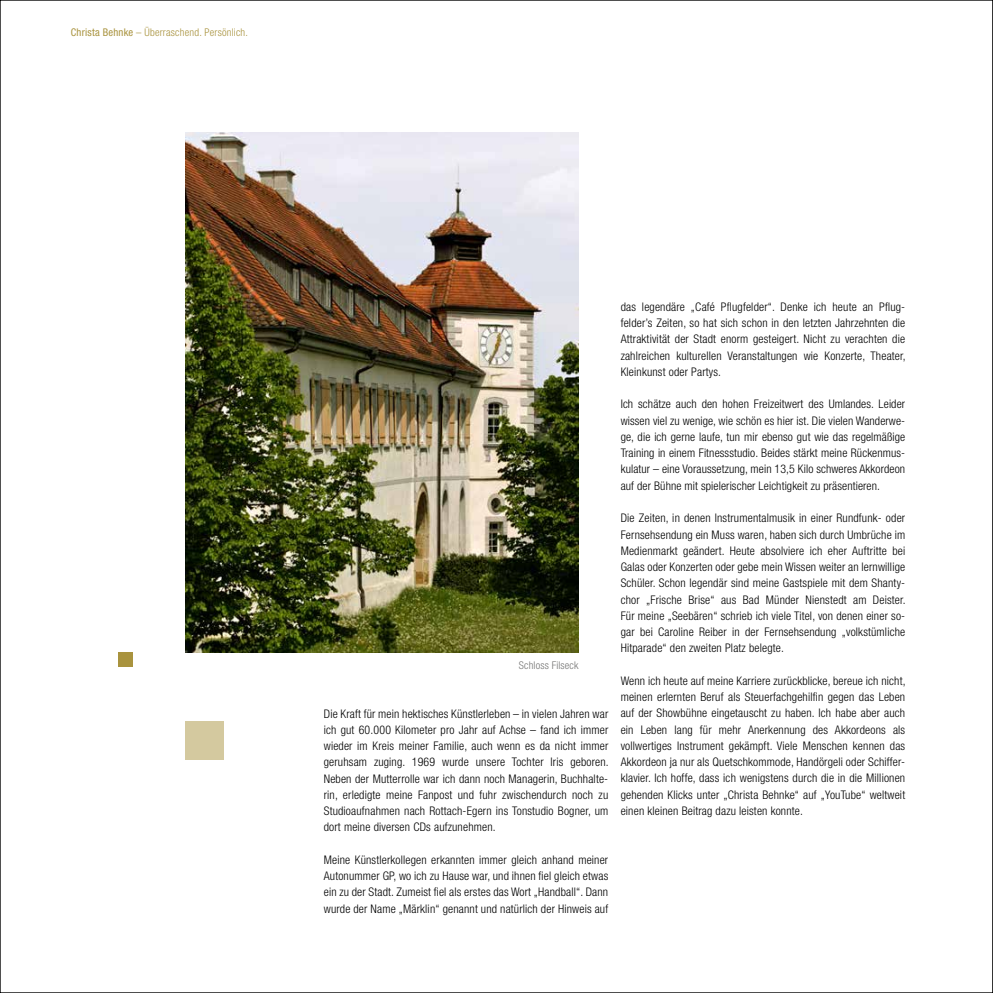
<style>
.page{position:relative;width:993px;height:993px;background:#fff}
.page>*{position:absolute;margin:0;border:0;box-sizing:border-box;transform-origin:0 0}
.t1{font:300 condensed 11.88px/16.2px "Helvetica Neue LT Std";letter-spacing:.015em;color:#000;text-align:justify}
.t2{font:300 condensed 10.62px "Helvetica Neue LT Std";letter-spacing:.02em;color:#a9933e}
.t3{font:300 condensed 10.62px "Helvetica Neue LT Std";letter-spacing:.015em;color:#757574}
.s1{font-weight:400}
</style>
<div class="page">
<svg style="left:992px;top:0;width:1px;height:992px"></svg>
<div style="left:119px;top:652px;width:14px;height:15px;background:#a9933e"></div>
<img style="left:185px;top:132px;width:393px;height:520px">
<div style="left:185px;top:721px;width:38px;height:38px;background:#d4c99f"></div>
<p class="t2" style="left:71px;top:26px;width:179px"><span class="s1">Christa Behnke</span> – Überraschend. Persönlich.</p>
<p class="t3" style="left:518px;top:659px;width:61px">Schloss Filseck</p>
<p class="t1" style="left:324px;top:705px;width:286px">Die Kraft für mein hektisches Künstlerleben – in vielen Jahren war ich gut 60.000 Kilometer pro Jahr auf Achse – fand ich immer wieder im Kreis meiner Familie, auch wenn es da nicht immer geruhsam zuging. 1969 wurde unsere Tochter Iris geboren.<br>Neben der Mutterrolle war ich dann noch Managerin, Buchhalte&shy;rin, erledigte meine Fanpost und fuhr zwischendurch noch zu Studioaufnahmen nach Rottach-Egern ins Tonstudio Bogner, um dort meine diversen CDs aufzunehmen.</p>
<p class="t1" style="left:324px;top:851px;width:286px">Meine Künstlerkollegen erkannten immer gleich anhand meiner Autonummer GP, wo ich zu Hause war, und ihnen fel gleich etwas ein zu der Stadt. Zumeist fel als erstes das Wort „Handball“. Dann wurde der Name „Märklin“ genannt und natürlich der Hinweis auf</p>
<p class="t1" style="left:620px;top:298px;width:286px">das legendäre „Café Pfugfelder“. Denke ich heute an Pfug&shy;felder’s Zeiten, so hat sich schon in den letzten Jahrzehnten die Attraktivität der Stadt enorm gesteigert. Nicht zu verachten die zahlreichen kulturellen Veranstaltungen wie Konzerte, Theater, Kleinkunst oder Partys.</p>
<p class="t1" style="left:620px;top:396px;width:286px">Ich schätze auch den hohen Freizeitwert des Umlandes. Leider wissen viel zu wenige, wie schön es hier ist. Die vielen Wanderwe&shy;ge, die ich gerne laufe, tun mir ebenso gut wie das regelmäßige Training in einem Fitnessstudio. Beides stärkt meine Rückenmus&shy;kulatur – eine Voraussetzung, mein 13,5 Kilo schweres Akkordeon auf der Bühne mit spielerischer Leichtigkeit zu präsentieren.</p>
<p class="t1" style="left:620px;top:509px;width:286px">Die Zeiten, in denen Instrumentalmusik in einer Rundfunk- oder Fernsehsendung ein Muss waren, haben sich durch Umbrüche im Medienmarkt geändert. Heute absolviere ich eher Auftritte bei Galas oder Konzerten oder gebe mein Wissen weiter an lernwillige Schüler. Schon legendär sind meine Gastspiele mit dem Shanty&shy;chor „Frische Brise“ aus Bad Münder Nienstedt am Deister.<br>Für meine „Seebären“ schrieb ich viele Titel, von denen einer so&shy;gar bei Caroline Reiber in der Fernsehsendung „volkstümliche Hitparade“ den zweiten Platz belegte.</p>
<p class="t1" style="left:620px;top:672px;width:286px">Wenn ich heute auf meine Karriere zurückblicke, bereue ich nicht, meinen erlernten Beruf als Steuerfachgehilfn gegen das Leben auf der Showbühne eingetauscht zu haben. Ich habe aber auch ein Leben lang für mehr Anerkennung des Akkordeons als vollwertiges Instrument gekämpft. Viele Menschen kennen das Akkordeon ja nur als Quetschkommode, Handörgeli oder Schiffer&shy;klavier. Ich hoffe, dass ich wenigstens durch die in die Millionen gehenden Klicks unter „Christa Behnke“ auf „YouTube“ weltweit einen kleinen Beitrag dazu leisten konnte.</p>
</div>
